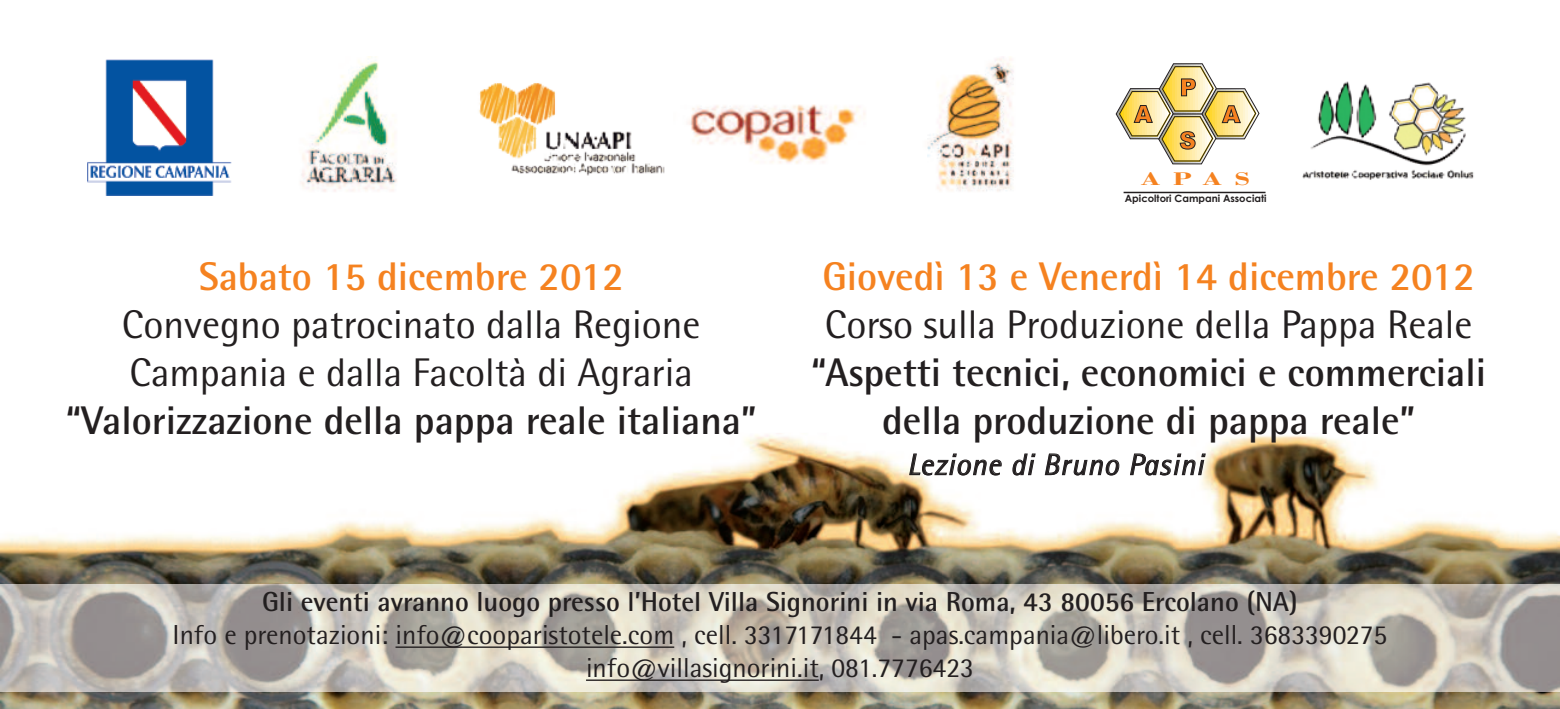
<style>
.page{position:relative;width:1560px;height:709px;background:#fff}
.page>*{position:absolute;margin:0;border:0;box-sizing:border-box;transform-origin:0 0}
.t1{font:700 40px/48px "Rotis Semi Sans";color:#231f20;text-align:center}
.t2{font:40px/48px "Rotis Semi Sans";color:#231f20}
.t3{font:700 40px "Rotis Semi Sans";color:#f58220}
.t4{font:italic 30px "Rotis Semi Sans";letter-spacing:.025em;color:#231f20}
.t5{font:27.5px/33px "Rotis Semi Sans";color:#231f20;text-align:center}
.t6{font:700 27.5px "Rotis Semi Sans";color:#231f20}
.t7{font:700 18.75px "Bodoni";color:#f58220;scale:1.5 1}
.t8{font:700 10px "Century Gothic";color:#231f20}
</style>
<div class="page">
<img style="left:88px;top:60px;width:143px;height:135px">
<img style="left:301px;top:57px;width:96px;height:135px">
<img style="left:479px;top:83px;width:186px;height:93px">
<img style="left:688px;top:104px;width:177px;height:60px">
<img style="left:927px;top:57px;width:87px;height:135px">
<svg style="left:1115px;top:63px;width:144px;height:101px"></svg>
<img style="left:1302px;top:81px;width:172px;height:99px">
<hr style="left:1123px;top:192px;width:142px;height:1px;background:#231f20">
<img style="left:0;top:433px;width:1559px;height:276px">
<img style="left:0;top:584px;width:1559px;height:107px">
<hr style="left:395px;top:646px;width:279px;height:2px;background:#231f20">
<hr style="left:586px;top:679px;width:232px;height:2px;background:#231f20">
<h1 class="t3" style="left:199px;top:262px;width:426px">Sabato 15 dicembre 2012</h1>
<h1 class="t2" style="left:122px;top:304px;width:580px">Convegno patrocinato dalla Regione<br>Campania e dalla Facoltà di Agraria</h1>
<h1 class="t1" style="left:66px;top:400px;width:692px">“Valorizzazione della pappa reale italiana”</h1>
<p class="t7" style="left:1141px;top:168px;width:74px">APAS</p>
<p class="t8" style="left:1124px;top:193px;width:143px">Apicoltori Campani Associati</p>
<h1 class="t3" style="left:822px;top:262px;width:654px">Giovedì 13 e Venerdì 14 dicembre 2012</h1>
<h1 class="t2" style="left:824px;top:304px;width:649px">Corso sulla Produzione della Pappa Reale</h1>
<h1 class="t1" style="left:811px;top:352px;width:676px">“Aspetti tecnici, economici e commerciali della produzione di pappa reale”</h1>
<p class="t4" style="left:907px;top:454px;width:297px">Lezione di Bruno Pasini</p>
<p class="t6" style="left:262px;top:592px;width:1037px">Gli eventi avranno luogo presso l’Hotel Villa Signorini in via Roma, 43 80056 Ercolano (NA)</p>
<p class="t5" style="left:173px;top:621px;width:1216px">Info e prenotazioni: info@cooparistotele.com , cell. 3317171844 - apas.campania@libero.it , cell. 3683390275 info@villasignorini.it, 081.7776423</p>
</div>
